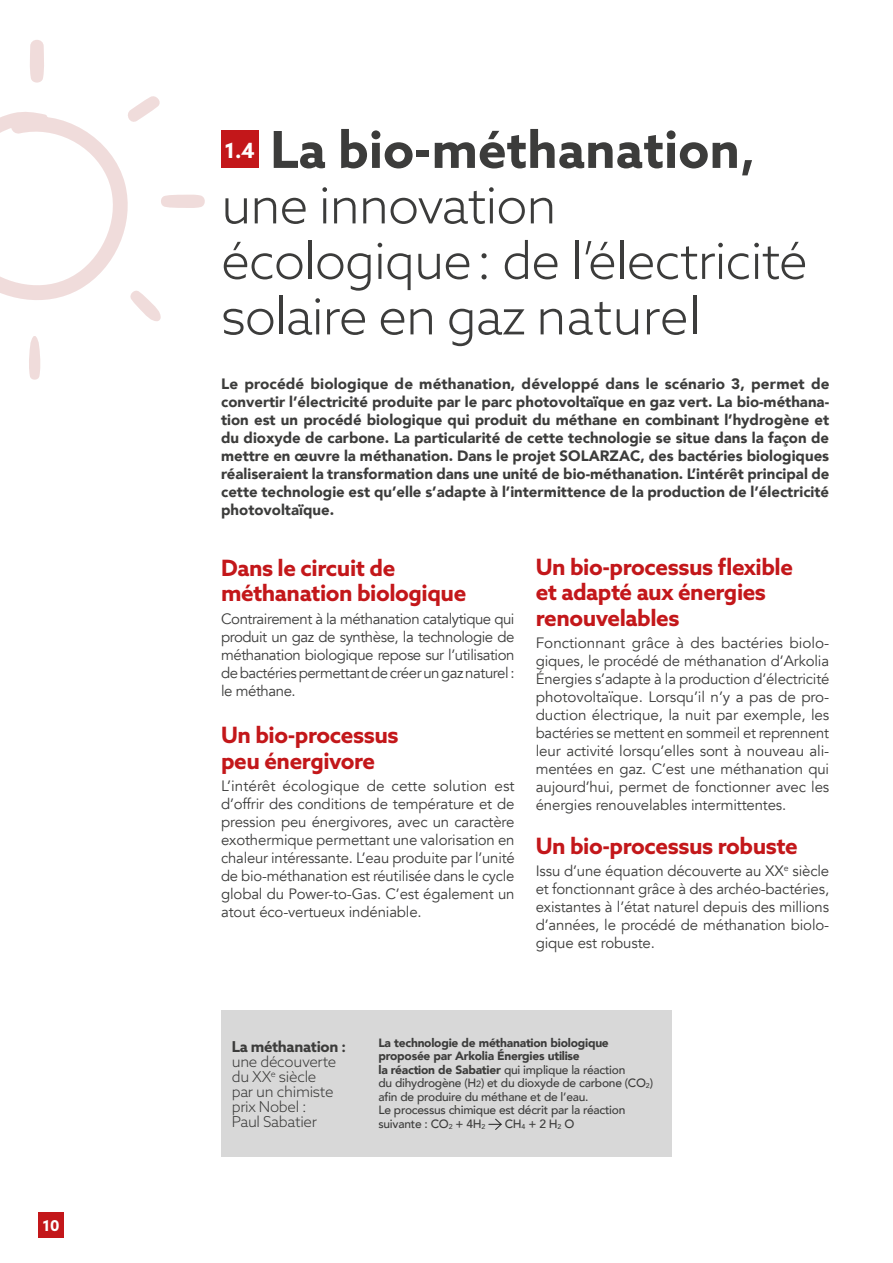
<style>
.page{position:relative;width:893px;height:1263px;background:#fff}
.page>*{position:absolute;margin:0;border:0;box-sizing:border-box;transform-origin:0 0}
.t1{font:300 51px/55.5px "Azo Sans";letter-spacing:-.02em;color:#3c3c3b}
.t2{font:700 51px "Azo Sans";color:#3c3c3b}
.t3{font:700 22.5px/25.5px "Azo Sans";letter-spacing:-.02em;color:#c3171a}
.t4{font:700 21px "Azo Sans";color:#fff}
.t5{font:15px/18px "Avenir";letter-spacing:-.01em;color:#3c3c3b;text-align:justify}
.t6{font:900 15px/18px "Avenir";color:#3c3c3b;text-align:justify}
.t7{font:300 15px/15px "Azo Sans";letter-spacing:-.02em;color:#3c3c3b}
.t8{font:700 15px "Azo Sans";letter-spacing:-.02em;color:#3c3c3b}
.t9{font:700 15px "Azo Sans";color:#fff}
.t10{font:500 12px/13.5px "Avenir";letter-spacing:-.02em;color:#3c3c3b}
.s1{font-weight:900}
.s2{font-size:9px}
</style>
<div class="page">
<div style="left:221px;top:131px;width:37px;height:37px;background:#c3171a"></div>
<div style="left:221px;top:1010px;width:451px;height:147px;background:#d8d8d8"></div>
<svg style="left:489px;top:1118px;width:13px;height:12px"></svg>
<svg style="left:30px;top:40px;width:14px;height:43px"></svg>
<svg style="left:29px;top:336px;width:12px;height:44px"></svg>
<svg style="left:0;top:96px;width:205px;height:225px"></svg>
<div style="left:38px;top:1212px;width:26px;height:25px;background:#c3171a"></div>
<p class="t9" style="left:43px;top:1215px;width:18px">10</p>
<h1 class="t2" style="left:270px;top:116px;width:487px">La bio-méthanation,</h1>
<h1 class="t1" style="left:221px;top:177px;width:588px">une innovation écologique: de l’électricité solaire en gaz naturel</h1>
<h3 class="t4" style="left:225px;top:136px;width:32px">1.4</h3>
<p class="t6" style="left:221px;top:375px;width:610px">Le procédé biologique de méthanation, développé dans le scénario 3, permet de convertir l’électricité produite par le parc photovoltaïque en gaz vert. La bio-méthana&shy;tion est un procédé biologique qui produit du méthane en combinant l’hydrogène et du dioxyde de carbone. La particularité de cette technologie se situe dans la façon de mettre en œuvre la méthanation. Dans le projet SOLARZAC, des bactéries biologiques réaliseraient la transformation dans une unité de bio-méthanation. L’intérêt principal de cette technologie est qu’elle s’adapte à l’intermittence de la production de l’électricité photovoltaïque.</p>
<h2 class="t3" style="left:221px;top:555px;width:247px">Dans le circuit de méthanation biologique</h2>
<p class="t5" style="left:221px;top:610px;width:295px">Contrairement à la méthanation catalytique qui produit un gaz de synthèse, la technologie de méthanation biologique repose sur l’utilisation de bactéries permettant de créer un gaz naturel: le méthane.</p>
<h2 class="t3" style="left:221px;top:722px;width:179px">Un bio-processus peu énergivore</h2>
<p class="t5" style="left:221px;top:777px;width:295px">L’intérêt écologique de cette solution est d’offrir des conditions de température et de pression peu énergivores, avec un caractère exothermique permettant une valorisation en chaleur intéressante. L’eau produite par l’unité de bio-méthanation est réutilisée dans le cycle global du Power-to-Gas. C’est également un atout éco-vertueux indéniable.</p>
<h2 class="t3" style="left:536px;top:554px;width:259px">Un bio-processus flexible et adapté aux énergies renouvelables</h2>
<p class="t5" style="left:536px;top:634px;width:295px">Fonctionnant grâce à des bactéries biolo&shy;giques, le procédé de méthanation d’Arkolia Énergies s’adapte à la production d’électricité photovoltaïque. Lorsqu’il n’y a pas de pro&shy;duction électrique, la nuit par exemple, les bactéries se mettent en sommeil et reprennent leur activité lorsqu’elles sont à nouveau ali&shy;mentées en gaz. C’est une méthanation qui aujourd’hui, permet de fonctionner avec les énergies renouvelables intermittentes.</p>
<h2 class="t3" style="left:536px;top:832px;width:263px">Un bio-processus robuste</h2>
<p class="t5" style="left:536px;top:862px;width:295px">Issu d’une équation découverte au XX<sup>e</sup> siècle et fonctionnant grâce à des archéo-bactéries, existantes à l’état naturel depuis des millions d’années, le procédé de méthanation biolo&shy;gique est robuste.</p>
<p class="t8" style="left:232px;top:1036px;width:116px">La méthanation :</p>
<p class="t7" style="left:232px;top:1053px;width:106px">une découverte du XX<sup>e</sup> siècle par un chimiste prix Nobel :<br>Paul Sabatier</p>
<p class="t10" style="left:378px;top:1035px;width:276px"><span class="s1">La technologie de méthanation biologique proposée par Arkolia Énergies utilise<br>la réaction de Sabatier</span> qui implique la réaction<br>du dihydrogène (H<span class="s2">2</span>) et du dioxyde de carbone (CO<sub>2</sub>) afin de produire du méthane et de l’eau.<br>Le processus chimique est décrit par la réaction suivante : CO<sub>2</sub> + 4H<sub>2</sub></p>
<p class="t10" style="left:505px;top:1116px;width:71px">CH<sub>4</sub> + 2 H<sub>2</sub> O</p>
</div>
